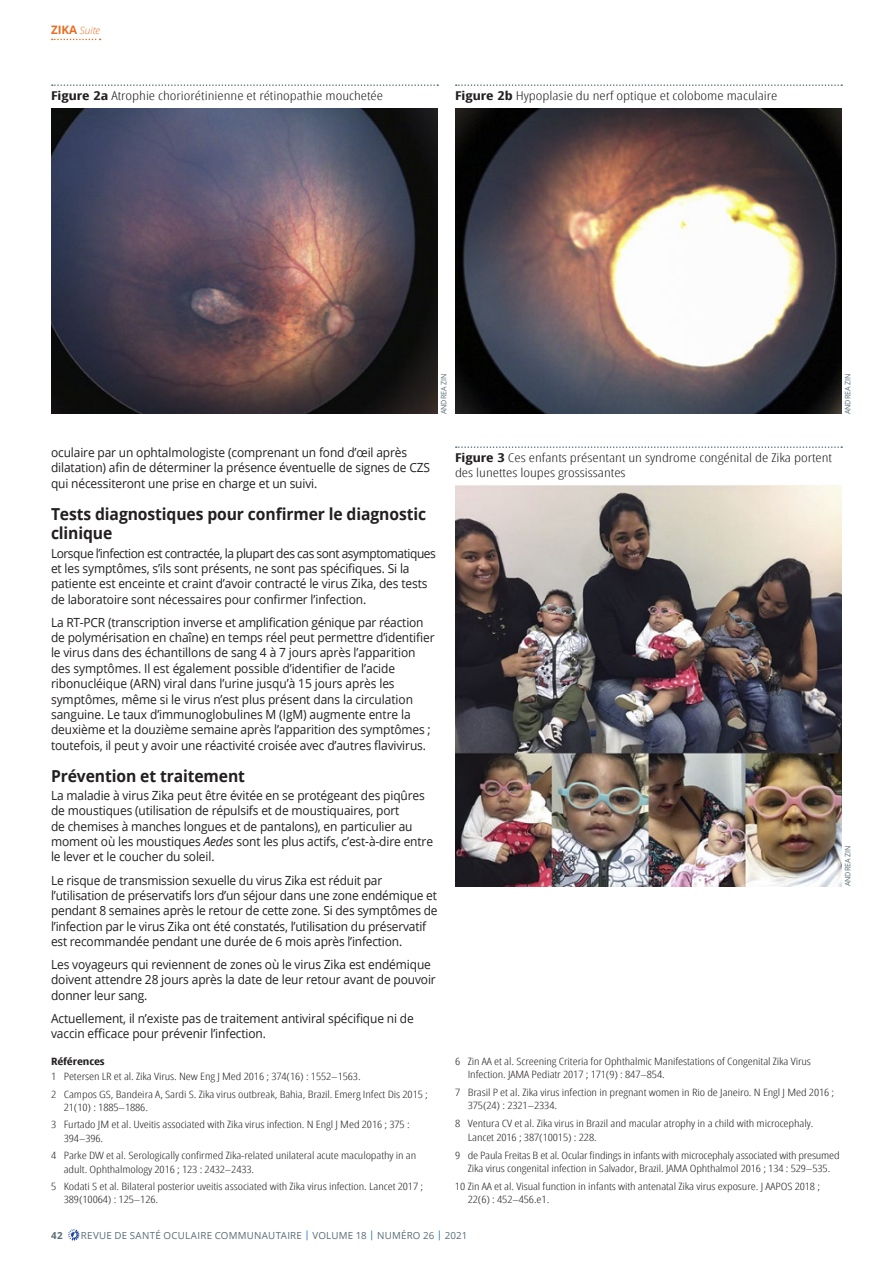
<style>
.page{position:relative;width:893px;height:1263px;background:#fff}
.page>*{position:absolute;margin:0;border:0;box-sizing:border-box;transform-origin:0 0}
.t1{font:700 16.5px/19.5px "Open Sans";letter-spacing:-.005em;color:#231f20;scale:.95 1}
.t2{font:12.6px/15.3px "Open Sans";letter-spacing:-.01em;color:#231f20;scale:.95 1}
.t3{font:300 12.15px/15.1px "Open Sans Condensed";color:#231f20;scale:1.32 1}
.t4{font:300 10.2px/13.5px "Open Sans Condensed";letter-spacing:-.005em;color:#231f20;scale:1.28 1}
.t5{font:700 10.2px "Open Sans Condensed";letter-spacing:-.01em;color:#231f20;scale:1.28 1}
.t6{font:italic 300 10.2px "Open Sans";letter-spacing:-.01em;color:#e96d24}
.t7{font:9.75px "Open Sans";letter-spacing:.025em;color:#586d75}
.t8{font:700 9.75px "Open Sans";color:#586d75}
.t9{font:7.5px "Open Sans";color:#586d75;scale:.95 1}
.s1{font-weight:700;font-style:normal;font-size:11.7px}
.s2{font-weight:700}
.s3{font-style:italic}
.s4{color:#006cb7}
</style>
<div class="page">
<svg style="left:52px;top:39px;width:49px;height:1px"></svg>
<svg style="left:68px;top:1229px;width:11px;height:11px"></svg>
<img style="left:51px;top:108px;width:387px;height:305px">
<img style="left:455px;top:108px;width:387px;height:305px">
<img style="left:455px;top:485px;width:387px;height:401px">
<svg style="left:52px;top:84px;width:386px;height:2px"></svg>
<svg style="left:456px;top:84px;width:386px;height:2px"></svg>
<svg style="left:456px;top:446px;width:386px;height:2px"></svg>
<p class="t6" style="left:51px;top:24px;width:51px"><span class="s1">ZIKA</span> Suite</p>
<p class="t3" style="left:51px;top:88px;width:253px"><span class="s2">Figure 2a</span> Atrophie choriorétinienne et rétinopathie mouchetée</p>
<p class="t3" style="left:455px;top:88px;width:246px"><span class="s2">Figure 2b</span> Hypoplasie du nerf optique et colobome maculaire</p>
<p class="t9" style="left:439px;top:414px;width:45px;rotate:-90deg">ANDREA ZIN</p>
<p class="t9" style="left:843px;top:414px;width:45px;rotate:-90deg">ANDREA ZIN</p>
<p class="t2" style="left:51px;top:444px;width:400px">oculaire par un ophtalmologiste (comprenant un fond d’œil après dilatation) afin de déterminer la présence éventuelle de signes de CZS qui nécessiteront une prise en charge et un suivi.</p>
<h1 class="t1" style="left:51px;top:503px;width:396px">Tests diagnostiques pour confirmer le diagnostic clinique</h1>
<p class="t2" style="left:51px;top:545px;width:407px">Lorsque l’infection est contractée, la plupart des cas sont asymptomatiques et les symptômes, s’ils sont présents, ne sont pas spécifiques. Si la patiente est enceinte et craint d’avoir contracté le virus Zika, des tests de laboratoire sont nécessaires pour confirmer l’infection.</p>
<p class="t2" style="left:51px;top:614px;width:405px">La RT-PCR (transcription inverse et amplification génique par réaction de polymérisation en chaîne) en temps réel peut permettre d’identifier le virus dans des échantillons de sang 4 à 7 jours après l’apparition des symptômes. Il est également possible d’identifier de l’acide ribonucléique (ARN) viral dans l’urine jusqu’à 15 jours après les symptômes, même si le virus n’est plus présent dans la circulation sanguine. Le taux d’immunoglobulines M (IgM) augmente entre la deuxième et la douzième semaine après l’apparition des symptômes ; toutefois, il peut y avoir une réactivité croisée avec d’autres flavivirus.</p>
<h1 class="t1" style="left:51px;top:765px;width:206px">Prévention et traitement</h1>
<p class="t2" style="left:51px;top:787px;width:404px">La maladie à virus Zika peut être évitée en se protégeant des piqûres de moustiques (utilisation de répulsifs et de moustiquaires, port<br>de chemises à manches longues et de pantalons), en particulier au moment où les moustiques <span class="s3">Aedes</span> sont les plus actifs, c’est-à-dire entre le lever et le coucher du soleil.</p>
<p class="t2" style="left:51px;top:872px;width:408px">Le risque de transmission sexuelle du virus Zika est réduit par l’utilisation de préservatifs lors d’un séjour dans une zone endémique et pendant 8 semaines après le retour de cette zone. Si des symptômes de l’infection par le virus Zika ont été constatés, l’utilisation du préservatif est recommandée pendant une durée de 6 mois après l’infection.</p>
<p class="t2" style="left:51px;top:956px;width:407px">Les voyageurs qui reviennent de zones où le virus Zika est endémique doivent attendre 28 jours après la date de leur retour avant de pouvoir donner leur sang.</p>
<p class="t2" style="left:51px;top:1010px;width:383px">Actuellement, il n’existe pas de traitement antiviral spécifique ni de vaccin efficace pour prévenir l’infection.</p>
<p class="t5" style="left:51px;top:1054px;width:43px">Références</p>
<p class="t4" style="left:51px;top:1067px;width:296px;line-height:17.5px">1 Petersen LR et al. Zika Virus. New Eng J Med 2016 ; 374(16) : 1552–1563.<br>2 Campos GS, Bandeira A, Sardi S. Zika virus outbreak, Bahia, Brazil. Emerg Infect Dis 2015 ;</p>
<p class="t4" style="left:51px;top:1098px;width:282px;line-height:17.5px;text-indent:13px">21(10) : 1885–1886.<br>3 Furtado JM et al. Uveitis associated with Zika virus infection. N Engl J Med 2016 ; 375 :</p>
<p class="t4" style="left:51px;top:1129px;width:287px;line-height:17.5px;text-indent:13px">394–396.<br>4 Parke DW et al. Serologically confirmed Zika-related unilateral acute maculopathy in an</p>
<p class="t4" style="left:51px;top:1160px;width:292px;line-height:17.5px;text-indent:13px">adult. Ophthalmology 2016 ; 123 : 2432–2433.<br>5 Kodati S et al. Bilateral posterior uveitis associated with Zika virus infection. Lancet 2017 ;</p>
<p class="t4" style="left:64px;top:1193px;width:75px">389(10064) : 125–126.</p>
<p class="t3" style="left:455px;top:450px;width:287px"><span class="s2">Figure 3</span> Ces enfants présentant un syndrome congénital de Zika portent des lunettes loupes grossissantes</p>
<p class="t9" style="left:843px;top:886px;width:45px;rotate:-90deg">ANDREA ZIN</p>
<p class="t4" style="left:468px;top:1054px;width:270px;text-indent:-13px">6 Zin AA et al. Screening Criteria for Ophthalmic Manifestations of Congenital Zika Virus<br>Infection. JAMA Pediatr 2017 ; 171(9) : 847–854.</p>
<p class="t4" style="left:468px;top:1085px;width:288px;text-indent:-13px">7 Brasil P et al. Zika virus infection in pregnant women in Rio de Janeiro. N Engl J Med 2016 ;<br>375(24) : 2321–2334.</p>
<p class="t4" style="left:468px;top:1116px;width:272px;text-indent:-13px">8 Ventura CV et al. Zika virus in Brazil and macular atrophy in a child with microcephaly.<br>Lancet 2016 ; 387(10015) : 228.</p>
<p class="t4" style="left:455px;top:1148px;width:302px;text-align:center">9 de Paula Freitas B et al. Ocular findings in infants with microcephaly associated with presumed<br>Zika virus congenital infection in Salvador, Brazil. JAMA Ophthalmol 2016 ; 134 : 529–535.</p>
<p class="t4" style="left:468px;top:1179px;width:277px;text-indent:-13px">10 Zin AA et al. Visual function in infants with antenatal Zika virus exposure. J AAPOS 2018 ;<br>22(6) : 452–456.e1.</p>
<p class="t8" style="left:51px;top:1228px;width:13px">42</p>
<p class="t7" style="left:81px;top:1228px;width:388px">REVUE DE SANTÉ OCULAIRE COMMUNAUTAIRE <span class="s4">|</span> VOLUME 18 <span class="s4">|</span> NUMÉRO 26 <span class="s4">|</span> 2021</p>
</div>
